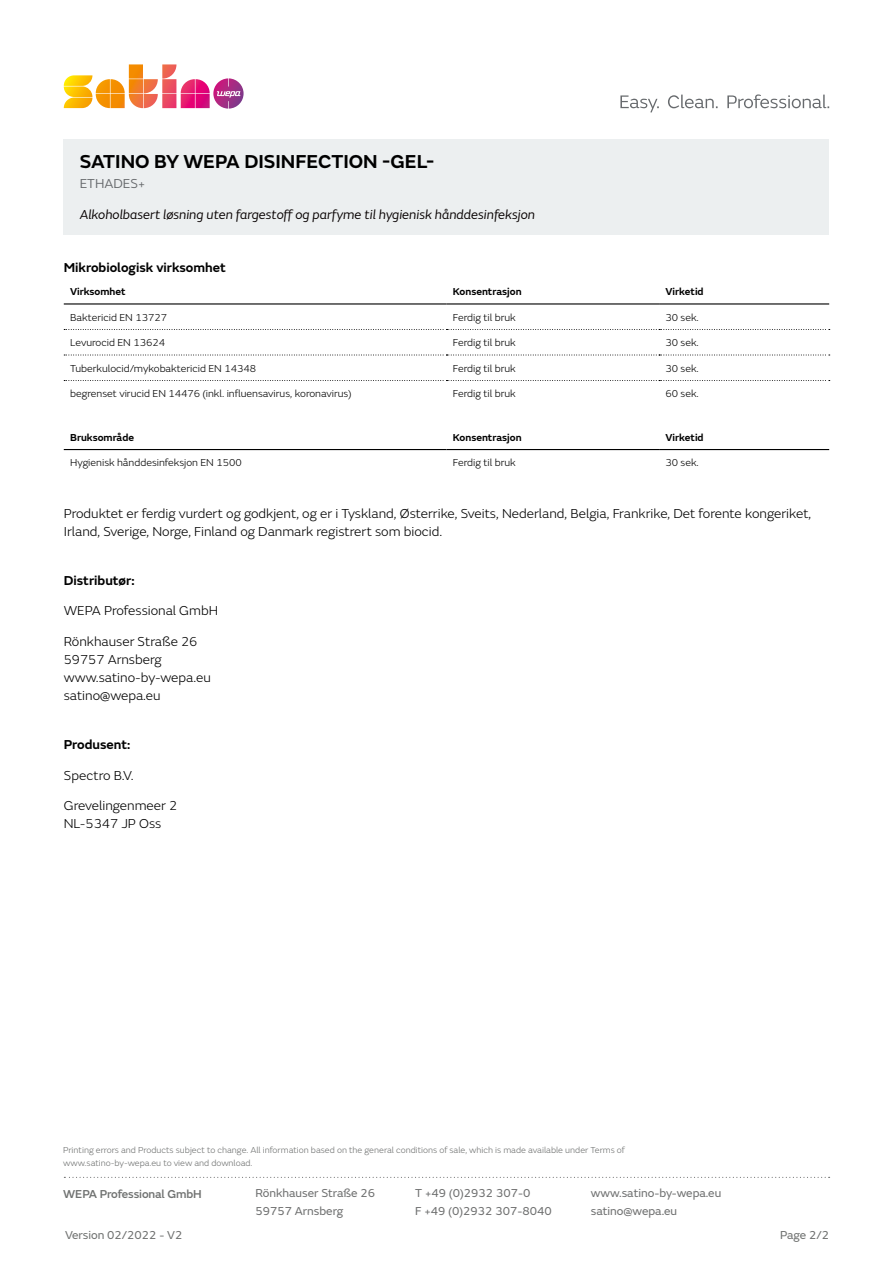
<style>
.page{position:relative;width:893px;height:1263px;background:#fff}
.page>*{position:absolute;margin:0;border:0;box-sizing:border-box;transform-origin:0 0}
.SUB{font:600 19.5px "FS Emeric";color:#000}
._5-Produktbeschreibu{font:300 13.5px/18px "FS Emeric";color:#000}
._4-Produktname{font:italic 13.5px "FS Emeric";color:#060000}
._4-Produktname-2{font:600 13.5px "FS Emeric";color:#000}
._5-Produktbeschreibu-2{font:600 13.5px "FS Emeric";color:#000}
.Für_Lesezeichnen{font:13.5px "FS Emeric";color:#676a6d}
.t1{font:12px/18px "FS Emeric";color:#6f7070}
.t2{font:12px "FS Emeric";color:#6f7170}
.t3{font:500 12px "FS Emeric";letter-spacing:-.01em;color:#6f7170}
._6-Tabelle-Datenblat{font:300 10.5px "FS Emeric";color:#000}
._6-Tabelle-Datenblat-2{font:600 10.5px "FS Emeric";color:#000}
.t4{font:300 9px/12.8px "FS Emeric";color:#6f7170}
</style>
<div class="page">
<svg style="left:64px;top:1177px;width:766px;height:1px"></svg>
<svg style="left:620px;top:94px;width:209px;height:19px"></svg>
<svg style="left:64px;top:64px;width:180px;height:45px"></svg>
<hr style="left:64px;top:303px;width:382px;height:2px;background:#000">
<hr style="left:446px;top:303px;width:213px;height:2px;background:#000">
<hr style="left:659px;top:303px;width:170px;height:2px;background:#000">
<svg style="left:64px;top:329px;width:766px;height:1px"></svg>
<svg style="left:64px;top:355px;width:766px;height:1px"></svg>
<svg style="left:64px;top:380px;width:766px;height:1px"></svg>
<hr style="left:64px;top:449px;width:382px;height:1px;background:#000">
<hr style="left:446px;top:449px;width:213px;height:1px;background:#000">
<hr style="left:659px;top:449px;width:170px;height:1px;background:#000">
<div style="left:64px;top:139px;width:765px;height:95px;background:#eceff0"></div>
<p class="SUB" style="left:80px;top:147px;width:356px">SATINO BY WEPA DISINFECTION -GEL-</p>
<p class="Für_Lesezeichnen" style="left:80px;top:174px;width:67px">ETHADES+</p>
<p class="_4-Produktname" style="left:80px;top:205px;width:457px">Alkoholbasert løsning uten fargestoff og parfyme til hygienisk hånddesinfeksjon</p>
<p class="_4-Produktname-2" style="left:64px;top:257px;width:164px">Mikrobiologisk virksomhet</p>
<p class="_6-Tabelle-Datenblat-2" style="left:70px;top:283px;width:57px">Virksomhet</p>
<p class="_6-Tabelle-Datenblat-2" style="left:453px;top:283px;width:70px">Konsentrasjon</p>
<p class="_6-Tabelle-Datenblat-2" style="left:665px;top:283px;width:40px">Virketid</p>
<p class="_6-Tabelle-Datenblat" style="left:70px;top:310px;width:98px">Baktericid EN 13727</p>
<p class="_6-Tabelle-Datenblat" style="left:453px;top:310px;width:64px">Ferdig til bruk</p>
<p class="_6-Tabelle-Datenblat" style="left:665px;top:310px;width:35px">30 sek.</p>
<p class="_6-Tabelle-Datenblat" style="left:70px;top:335px;width:96px">Levurocid EN 13624</p>
<p class="_6-Tabelle-Datenblat" style="left:453px;top:335px;width:64px">Ferdig til bruk</p>
<p class="_6-Tabelle-Datenblat" style="left:665px;top:335px;width:35px">30 sek.</p>
<p class="_6-Tabelle-Datenblat" style="left:70px;top:361px;width:187px">Tuberkulocid/mykobaktericid EN 14348</p>
<p class="_6-Tabelle-Datenblat" style="left:453px;top:361px;width:64px">Ferdig til bruk</p>
<p class="_6-Tabelle-Datenblat" style="left:665px;top:361px;width:35px">30 sek.</p>
<p class="_6-Tabelle-Datenblat" style="left:70px;top:386px;width:283px">begrenset virucid EN 14476 (inkl. influensavirus, koronavirus)</p>
<p class="_6-Tabelle-Datenblat" style="left:453px;top:386px;width:64px">Ferdig til bruk</p>
<p class="_6-Tabelle-Datenblat" style="left:665px;top:386px;width:35px">60 sek.</p>
<p class="_6-Tabelle-Datenblat-2" style="left:70px;top:429px;width:65px">Bruksområde</p>
<p class="_6-Tabelle-Datenblat-2" style="left:453px;top:429px;width:70px">Konsentrasjon</p>
<p class="_6-Tabelle-Datenblat-2" style="left:665px;top:429px;width:40px">Virketid</p>
<p class="_6-Tabelle-Datenblat" style="left:70px;top:455px;width:173px">Hygienisk hånddesinfeksjon EN 1500</p>
<p class="_6-Tabelle-Datenblat" style="left:453px;top:455px;width:64px">Ferdig til bruk</p>
<p class="_6-Tabelle-Datenblat" style="left:665px;top:455px;width:35px">30 sek.</p>
<p class="_5-Produktbeschreibu" style="left:64px;top:504px;width:749px">Produktet er ferdig vurdert og godkjent, og er i Tyskland, Østerrike, Sveits, Nederland, Belgia, Frankrike, Det forente kongeriket,<br>Irland, Sverige, Norge, Finland og Danmark registrert som biocid.</p>
<p class="_5-Produktbeschreibu-2" style="left:64px;top:570px;width:72px">Distributør:</p>
<p class="_5-Produktbeschreibu" style="left:64px;top:601px;width:156px">WEPA Professional GmbH</p>
<p class="_5-Produktbeschreibu" style="left:64px;top:632px;width:149px">Rönkhauser Straße 26<br>59757 Arnsberg www.satino-by-wepa.eu satino@wepa.eu</p>
<p class="_5-Produktbeschreibu-2" style="left:64px;top:734px;width:68px">Produsent:</p>
<p class="_5-Produktbeschreibu" style="left:64px;top:765px;width:71px">Spectro B.V.</p>
<p class="_5-Produktbeschreibu" style="left:64px;top:796px;width:115px">Grevelingenmeer 2<br>NL-5347 JP Oss</p>
<p class="t4" style="left:63px;top:1144px;width:563px">Printing errors and Products subject to change. All information based on the general conditions of sale, which is made available under Terms of www.satino-by-wepa.eu to view and download.</p>
<p class="t3" style="left:63px;top:1185px;width:140px">WEPA Professional GmbH</p>
<p class="t2" style="left:65px;top:1227px;width:119px">Version 02/2022 - V2</p>
<p class="t1" style="left:255px;top:1184px;width:121px">Rönkhauser Straße 26<br>59757 Arnsberg</p>
<p class="t1" style="left:415px;top:1184px;width:138px">T +49 (0)2932 307-0<br>F +49 (0)2932 307-8040</p>
<p class="t1" style="left:591px;top:1184px;width:132px">www.satino-by-wepa.eu satino@wepa.eu</p>
<p class="t2" style="left:780px;top:1227px;width:51px">Page 2/2</p>
</div>
